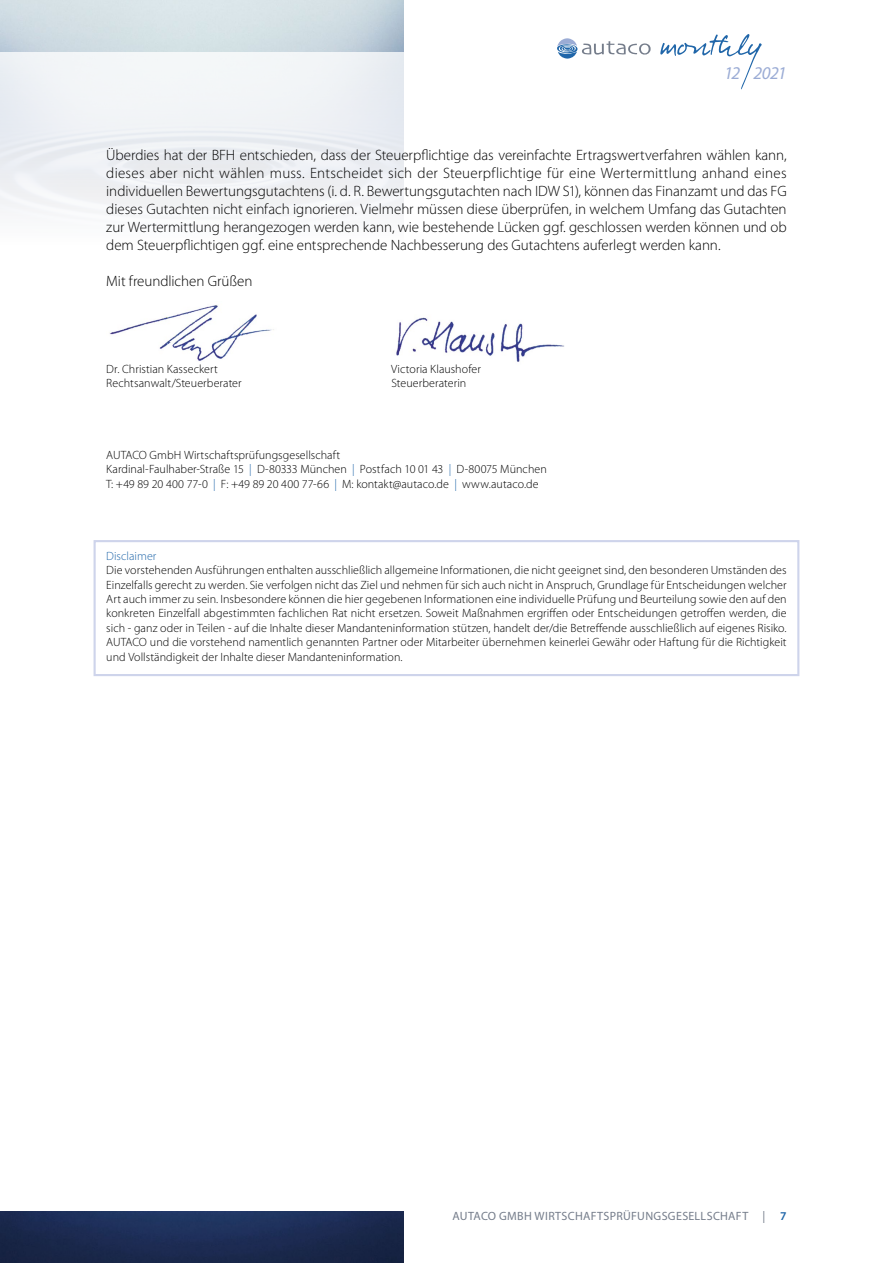
<style>
.page{position:relative;width:893px;height:1263px;background:#fff}
.page>*{position:absolute;margin:0;border:0;box-sizing:border-box;transform-origin:0 0}
.t1{font:italic 18px "Myriad Pro";letter-spacing:-.05em;color:#9bacd5}
.t2{font:300 15px/18px "Myriad Pro";letter-spacing:-.005em;color:#000;text-align:justify}
.t3{font:300 12px/14.4px "Myriad Pro";letter-spacing:.005em;color:#000}
.t4{font:12px "Myriad Pro";letter-spacing:.025em;color:#757d8b}
.t5{font:300 12px "Myriad Pro";color:#2066a9}
.s1{color:#2066a9}
.s2{font-weight:600;color:#2066a9}
</style>
<div class="page">
<svg style="left:660px;top:34px;width:102px;height:55px"></svg>
<svg style="left:557px;top:38px;width:94px;height:21px"></svg>
<img style="left:0;top:1212px;width:404px;height:51px">
<img style="left:109px;top:305px;width:165px;height:56px">
<img style="left:396px;top:317px;width:168px;height:45px">
<div style="left:94px;top:540px;width:705px;height:136px;border:2px solid #ced4eb"></div>
<h1 class="t1" style="left:724px;top:62px;width:64px">12 2021</h1>
<p class="t2" style="left:106px;top:146px;width:682px">Überdies hat der BFH entschieden, dass der Steuerpflichtige das vereinfachte Ertragswertverfahren wählen kann, dieses aber nicht wählen muss. Entscheidet sich der Steuerpflichtige für eine Wertermittlung anhand eines individuellen Bewertungsgutachtens (i. d. R. Bewertungsgutachten nach IDW S1), können das Finanzamt und das FG dieses Gutachten nicht einfach ignorieren. Vielmehr müssen diese überprüfen, in welchem Umfang das Gutachten zur Wertermittlung herangezogen werden kann, wie bestehende Lücken ggf. geschlossen werden können und ob dem Steuerpflichtigen ggf. eine entsprechende Nachbesserung des Gutachtens auferlegt werden kann.</p>
<p class="t2" style="left:106px;top:272px;width:148px">Mit freundlichen Grüßen</p>
<p class="t3" style="left:106px;top:361px;width:113px">Dr. Christian Kasseckert</p>
<p class="t3" style="left:391px;top:361px;width:91px">Victoria Klaushofer</p>
<p class="t3" style="left:106px;top:376px;width:137px">Rechtsanwalt/Steuerberater</p>
<p class="t3" style="left:391px;top:376px;width:76px">Steuerberaterin</p>
<p class="t3" style="left:106px;top:448px;width:442px">AUTACO GmbH Wirtschaftsprüfungsgesellschaft<br>Kardinal-Faulhaber-Straße 15 <span class="s1">|</span> D-80333 München <span class="s1">|</span> Postfach 10 01 43 <span class="s1">|</span> D-80075 München<br>T: +49 89 20 400 77-0 <span class="s1">|</span> F: +49 89 20 400 77-66 <span class="s1">|</span> M: kontakt@autaco.de <span class="s1">|</span> www.autaco.de</p>
<p class="t5" style="left:106px;top:548px;width:52px">Disclaimer</p>
<p class="t3" style="left:106px;top:563px;width:682px;text-align:justify">Die vorstehenden Ausführungen enthalten ausschließlich allgemeine Informationen, die nicht geeignet sind, den besonderen Umständen des Einzelfalls gerecht zu werden. Sie verfolgen nicht das Ziel und nehmen für sich auch nicht in Anspruch, Grundlage für Entscheidungen welcher Art auch immer zu sein. Insbesondere können die hier gegebenen Informationen eine individuelle Prüfung und Beurteilung sowie den auf den konkreten Einzelfall abgestimmten fachlichen Rat nicht ersetzen. Soweit Maßnahmen ergriffen oder Entscheidungen getroffen werden, die sich - ganz oder in Teilen - auf die Inhalte dieser Mandanteninformation stützen, handelt der/die Betreffende ausschließlich auf eigenes Risiko.<br>AUTACO und die vorstehend namentlich genannten Partner oder Mitarbeiter übernehmen keinerlei Gewähr oder Haftung für die Richtigkeit und Vollständigkeit der Inhalte dieser Mandanteninformation.</p>
<p class="t4" style="left:452px;top:1208px;width:336px">AUTACO GMBH WIRTSCHAFTSPRÜFUNGSGESELLSCHAFT | <span class="s2">7</span></p>
</div>
